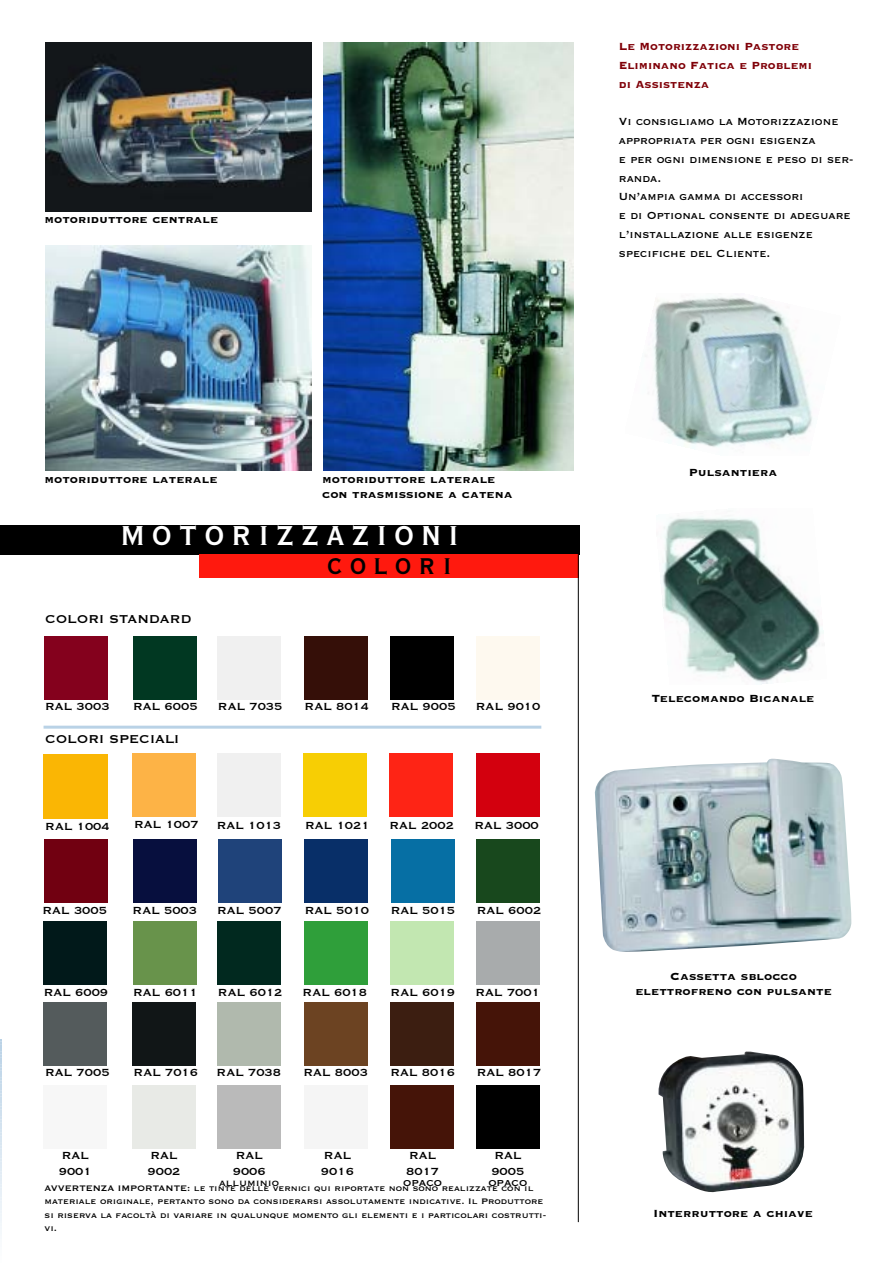
<style>
.page{position:relative;width:893px;height:1263px;background:#fff}
.page>*{position:absolute;margin:0;border:0;box-sizing:border-box;transform-origin:0 0}
.t1{font:36px "Copperplate Thirty BC";letter-spacing:.2em;color:#fff}
.t2{font:30px "Copperplate Thirty BC";letter-spacing:.25em;color:#000}
.t3{font:15px "Copperplate Thirty One BC";color:#000}
.t4{font:13.5px/16.2px "Copperplate Thirty One BC";color:#000}
.t5{font:13.5px/18.8px "Copperplate Thirty One BC";color:#000;scale:.95 1}
.t6{font:13.5px/15px "Copperplate Thirty Three BC";color:#000}
.t7{font:13.5px/18.8px "Copperplate Thirty Three BC";color:#800008;scale:.95 1}
.t8{font:12px "Copperplate Thirty One BC";color:#000}
.t9{font:10.5px/13.5px "Copperplate Thirty One BC";color:#000}
</style>
<div class="page">
<svg style="left:0;top:1040px;width:1px;height:194px"></svg>
<div style="left:0;top:525px;width:579px;height:30px;background:#000"></div>
<div style="left:200px;top:555px;width:379px;height:23px;background:#ff190e"></div>
<img style="left:45px;top:43px;width:266px;height:169px">
<img style="left:45px;top:246px;width:266px;height:225px">
<img style="left:323px;top:43px;width:251px;height:428px">
<div style="left:303px;top:753px;width:64px;height:64px;background:#f7ce04"></div>
<div style="left:390px;top:753px;width:63px;height:64px;background:#fe2415"></div>
<div style="left:476px;top:753px;width:64px;height:64px;background:#d3000e"></div>
<div style="left:43px;top:754px;width:65px;height:64px;background:#fab604"></div>
<div style="left:132px;top:753px;width:64px;height:64px;background:#fdb346"></div>
<div style="left:217px;top:753px;width:64px;height:64px;background:#f0f0f0"></div>
<div style="left:44px;top:839px;width:63px;height:64px;background:#710011"></div>
<div style="left:133px;top:839px;width:63px;height:64px;background:#070f3e"></div>
<div style="left:391px;top:839px;width:64px;height:64px;background:#066fa4"></div>
<div style="left:476px;top:839px;width:64px;height:64px;background:#18481d"></div>
<div style="left:133px;top:636px;width:64px;height:64px;background:#013822"></div>
<div style="left:44px;top:636px;width:63px;height:64px;background:#84011d"></div>
<div style="left:218px;top:839px;width:64px;height:64px;background:#1f437a"></div>
<div style="left:304px;top:839px;width:64px;height:64px;background:#082f68"></div>
<div style="left:44px;top:921px;width:63px;height:63px;background:#01191a"></div>
<div style="left:133px;top:921px;width:63px;height:63px;background:#68934b"></div>
<div style="left:476px;top:921px;width:64px;height:63px;background:#a8abac"></div>
<div style="left:44px;top:1002px;width:63px;height:64px;background:#545b5c"></div>
<div style="left:132px;top:1002px;width:64px;height:64px;background:#111617"></div>
<div style="left:218px;top:921px;width:63px;height:63px;background:#01291f"></div>
<div style="left:304px;top:921px;width:64px;height:63px;background:#2f9f3a"></div>
<div style="left:390px;top:921px;width:64px;height:63px;background:#c2e7b1"></div>
<div style="left:217px;top:636px;width:64px;height:64px;background:#f0f0f0"></div>
<div style="left:218px;top:1002px;width:63px;height:64px;background:#b0b9ad"></div>
<div style="left:476px;top:1002px;width:64px;height:64px;background:#451408"></div>
<div style="left:390px;top:636px;width:63px;height:64px;background:#000"></div>
<div style="left:476px;top:636px;width:64px;height:64px;background:#fef9ef"></div>
<div style="left:304px;top:636px;width:64px;height:64px;background:#350f08"></div>
<div style="left:304px;top:1002px;width:64px;height:64px;background:#6c4322"></div>
<div style="left:390px;top:1002px;width:64px;height:64px;background:#3c1e11"></div>
<div style="left:44px;top:1085px;width:63px;height:64px;background:#f7f7f7"></div>
<div style="left:132px;top:1085px;width:64px;height:64px;background:#e8eae6"></div>
<div style="left:218px;top:1085px;width:63px;height:64px;background:#bababa"></div>
<div style="left:476px;top:1085px;width:64px;height:64px;background:#000"></div>
<div style="left:304px;top:1085px;width:64px;height:64px;background:#f5f5f5"></div>
<div style="left:390px;top:1085px;width:64px;height:64px;background:#451408"></div>
<hr style="left:44px;top:726px;width:497px;height:3px;background:#b9d2e6">
<img style="left:653px;top:297px;width:160px;height:152px">
<img style="left:594px;top:758px;width:257px;height:194px">
<img style="left:658px;top:1051px;width:146px;height:141px">
<hr style="left:578px;top:529px;width:1px;height:693px;background:#000">
<img style="left:662px;top:516px;width:162px;height:168px">
<p class="t6" style="left:44px;top:210px;width:176px">motoriduttore centrale</p>
<p class="t7" style="left:619px;top:36px;width:205px">Le Motorizzazioni Pastore<br>Eliminano Fatica e Problemi di Assistenza</p>
<p class="t5" style="left:619px;top:111px;width:248px">Vi consigliamo la Motorizzazione appropriata per ogni esigenza<br>e per ogni dimensione e peso di ser&shy;randa.<br>Un’ampia gamma di accessori<br>e di Optional consente di adeguare l’installazione alle esigenze specifiche del Cliente.</p>
<p class="t6" style="left:44px;top:471px;width:175px">motoriduttore laterale</p>
<p class="t6" style="left:322px;top:471px;width:192px">motoriduttore laterale con trasmissione a catena</p>
<h1 class="t1" style="left:121px;top:512px;width:339px">MOTORIZZAZIONI</h1>
<h2 class="t2" style="left:327px;top:546px;width:126px">COLORI</h2>
<p class="t3" style="left:45px;top:609px;width:148px">COLORI STANDARD</p>
<p class="t4" style="left:45px;top:697px;width:66px">RAL 3003</p>
<p class="t4" style="left:133px;top:697px;width:66px">RAL 6005</p>
<p class="t3" style="left:45px;top:729px;width:136px">COLORI SPECIALI</p>
<p class="t4" style="left:218px;top:697px;width:66px">RAL 7035</p>
<p class="t4" style="left:305px;top:697px;width:66px">RAL 8014</p>
<p class="t4" style="left:391px;top:697px;width:66px">RAL 9005</p>
<p class="t4" style="left:476px;top:697px;width:66px">RAL 9010</p>
<p class="t4" style="left:45px;top:817px;width:66px">RAL 1004</p>
<p class="t4" style="left:134px;top:815px;width:66px">RAL 1007</p>
<p class="t4" style="left:217px;top:816px;width:66px">RAL 1013</p>
<p class="t4" style="left:305px;top:816px;width:66px">RAL 1021</p>
<p class="t4" style="left:389px;top:816px;width:66px">RAL 2002</p>
<p class="t4" style="left:474px;top:816px;width:66px">RAL 3000</p>
<p class="t4" style="left:42px;top:901px;width:66px">RAL 3005</p>
<p class="t4" style="left:133px;top:901px;width:66px">RAL 5003</p>
<p class="t4" style="left:217px;top:901px;width:66px">RAL 5007</p>
<p class="t4" style="left:305px;top:901px;width:66px">RAL 5010</p>
<p class="t4" style="left:391px;top:901px;width:66px">RAL 5015</p>
<p class="t4" style="left:477px;top:901px;width:66px">RAL 6002</p>
<p class="t4" style="left:44px;top:983px;width:66px">RAL 6009</p>
<p class="t4" style="left:133px;top:983px;width:66px">RAL 6011</p>
<p class="t4" style="left:218px;top:983px;width:66px">RAL 6012</p>
<p class="t4" style="left:303px;top:983px;width:66px">RAL 6018</p>
<p class="t4" style="left:391px;top:983px;width:66px">RAL 6019</p>
<p class="t4" style="left:475px;top:983px;width:66px">RAL 7001</p>
<p class="t4" style="left:45px;top:1064px;width:66px">RAL 7005</p>
<p class="t4" style="left:134px;top:1064px;width:66px">RAL 7016</p>
<p class="t4" style="left:217px;top:1064px;width:66px">RAL 7038</p>
<p class="t4" style="left:303px;top:1064px;width:66px">RAL 8003</p>
<p class="t4" style="left:390px;top:1064px;width:66px">RAL 8016</p>
<p class="t4" style="left:477px;top:1064px;width:66px">RAL 8017</p>
<p class="t4" style="left:59px;top:1146px;width:34px">RAL<br>9001</p>
<p class="t4" style="left:148px;top:1146px;width:34px">RAL<br>9002</p>
<p class="t4" style="left:233px;top:1146px;width:34px">RAL<br>9006</p>
<p class="t8" style="left:219px;top:1174px;width:62px">alluminio</p>
<p class="t4" style="left:321px;top:1146px;width:34px">RAL<br>9016</p>
<p class="t4" style="left:406px;top:1146px;width:34px">RAL<br>8017</p>
<p class="t4" style="left:403px;top:1173px;width:41px">opaco</p>
<p class="t4" style="left:491px;top:1146px;width:34px">RAL<br>9005</p>
<p class="t4" style="left:488px;top:1173px;width:41px">opaco</p>
<p class="t9" style="left:45px;top:1180px;width:503px">AVVERTENZA IMPORTANTE: le tinte delle vernici qui riportate non sono realizzate con il materiale originale, pertanto sono da considerarsi assolutamente indicative. Il Produttore si riserva la facoltà di variare in qualunque momento gli elementi e i particolari costrutti&shy;vi.</p>
<p class="t6" style="left:689px;top:464px;width:90px">Pulsantiera</p>
<p class="t6" style="left:652px;top:690px;width:164px">Telecomando Bicanale</p>
<p class="t6" style="left:635px;top:968px;width:198px;text-align:center">Cassetta sblocco elettrofreno con pulsante</p>
<p class="t6" style="left:653px;top:1204px;width:161px">Interruttore a chiave</p>
</div>
